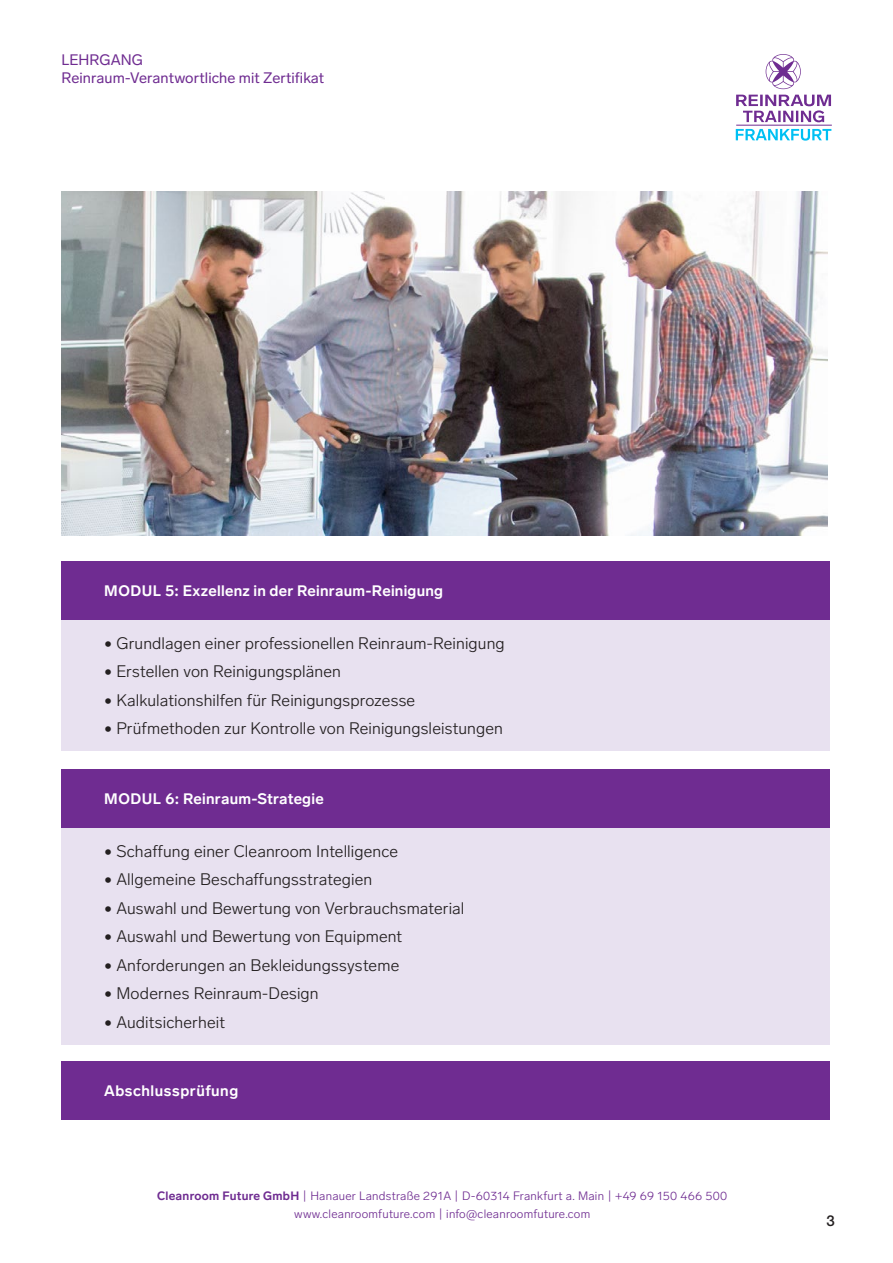
<style>
.page{position:relative;width:893px;height:1263px;background:#fff}
.page>*{position:absolute;margin:0;border:0;box-sizing:border-box;transform-origin:0 0}
.TEXT{font:300 16.5px "Surprise Lab";letter-spacing:.01em;color:#231f20}
.TEXT-2{font:700 15px "Surprise Lab";letter-spacing:.02em;color:#fff}
.TEXT-3{font:15px "Surprise Lab";letter-spacing:.005em;color:#6f2c91}
.t1{font:500 15px "Helvetica Neue LT Std";color:#231f20}
.t2{font:300 12px "Surprise Lab";letter-spacing:.02em;color:#6f2c91}
.s1{font-weight:700}
</style>
<div class="page">
<div style="left:62px;top:620px;width:768px;height:131px;background:#e8e1f0"></div>
<div style="left:62px;top:827px;width:768px;height:217px;background:#e8e1f0"></div>
<div style="left:62px;top:561px;width:768px;height:59px;background:#6f2c91"></div>
<div style="left:62px;top:769px;width:768px;height:58px;background:#6f2c91"></div>
<div style="left:62px;top:1061px;width:768px;height:58px;background:#6f2c91"></div>
<img style="left:62px;top:191px;width:766px;height:344px">
<svg style="left:766px;top:54px;width:35px;height:35px"></svg>
<hr style="left:736px;top:125px;width:96px;height:1px;background:#6f2c91">
<svg style="left:736px;top:95px;width:95px;height:27px"></svg>
<svg style="left:736px;top:129px;width:95px;height:12px"></svg>
<p class="TEXT-3" style="left:62px;top:51px;width:83px">LEHRGANG</p>
<p class="TEXT-3" style="left:62px;top:69px;width:264px">Reinraum-Verantwortliche mit Zertifikat</p>
<p class="TEXT-2" style="left:104px;top:582px;width:340px">MODUL 5: Exzellenz in der Reinraum-Reinigung</p>
<p class="TEXT" style="left:104px;top:633px;width:402px">• Grundlagen einer professionellen Reinraum-Reinigung</p>
<p class="TEXT" style="left:104px;top:662px;width:238px">• Erstellen von Reinigungsplänen</p>
<p class="TEXT" style="left:104px;top:690px;width:312px">• Kalkulationshilfen für Reinigungsprozesse</p>
<p class="TEXT" style="left:104px;top:719px;width:400px">• Prüfmethoden zur Kontrolle von Reinigungsleistungen</p>
<p class="TEXT-2" style="left:104px;top:789px;width:221px">MODUL 6: Reinraum-Strategie</p>
<p class="TEXT" style="left:104px;top:841px;width:296px">• Schaffung einer Cleanroom Intelligence</p>
<p class="TEXT" style="left:104px;top:869px;width:270px">• Allgemeine Beschaffungsstrategien</p>
<p class="TEXT" style="left:104px;top:898px;width:362px">• Auswahl und Bewertung von Verbrauchsmaterial</p>
<p class="TEXT" style="left:104px;top:926px;width:300px">• Auswahl und Bewertung von Equipment</p>
<p class="TEXT" style="left:104px;top:955px;width:297px">• Anforderungen an Bekleidungssysteme</p>
<p class="TEXT" style="left:104px;top:983px;width:216px">• Modernes Reinraum-Design</p>
<p class="TEXT" style="left:104px;top:1012px;width:122px">• Auditsicherheit</p>
<p class="TEXT-2" style="left:104px;top:1082px;width:136px">Abschlussprüfung</p>
<p class="t2" style="left:157px;top:1188px;width:572px"><span class="s1">Cleanroom Future GmbH</span> | Hanauer Landstraße 291A | D-60314 Frankfurt a. Main | +49 69 150 466 500</p>
<p class="t2" style="left:294px;top:1206px;width:297px">www.cleanroomfuture.com | info@cleanroomfuture.com</p>
<p class="t1" style="left:826px;top:1211px;width:10px">3</p>
</div>
